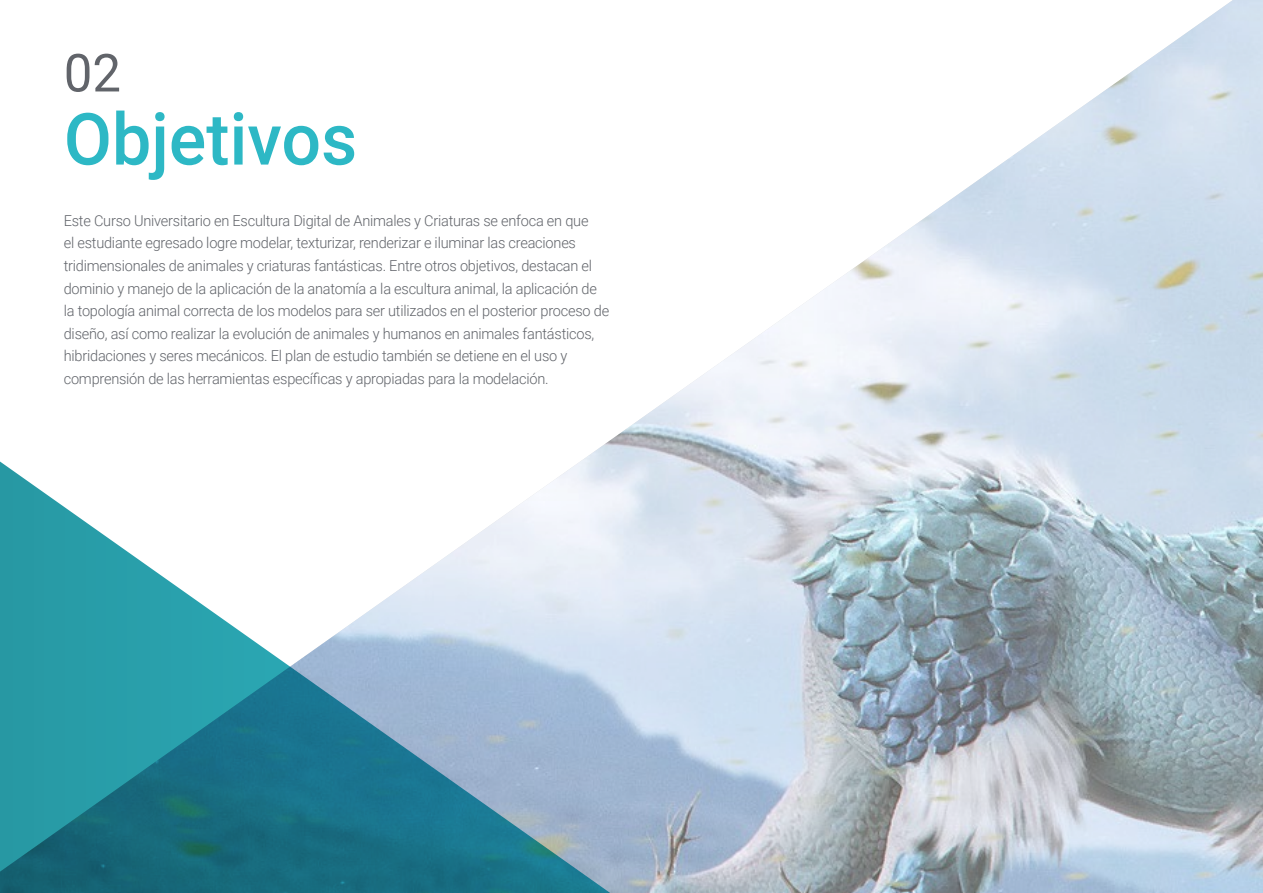
<style>
.page{position:relative;width:1263px;height:893px;background:#fff}
.page>*{position:absolute;margin:0;border:0;box-sizing:border-box;transform-origin:0 0}
.t1{font:500 72px "Roboto";color:#2db8c5}
.t2{font:52.5px "Roboto";color:#61646a}
.t3{font:300 15px/22.5px "Roboto";letter-spacing:-.015em;color:#61646a}
</style>
<div class="page">
<img style="left:602px;top:0;width:661px;height:893px">
<svg style="left:0;top:446px;width:640px;height:447px"></svg>
<h2 class="t2" style="left:64px;top:36px;width:59px">02</h2>
<h1 class="t1" style="left:64px;top:89px;width:295px">Objetivos</h1>
<p class="t3" style="left:64px;top:209px;width:547px">Este Curso Universitario en Escultura Digital de Animales y Criaturas se enfoca en que<br>el estudiante egresado logre modelar, texturizar, renderizar e iluminar las creaciones tridimensionales de animales y criaturas fantásticas. Entre otros objetivos, destacan el dominio y manejo de la aplicación de la anatomía a la escultura animal, la aplicación de la topología animal correcta de los modelos para ser utilizados en el posterior proceso de diseño, así como realizar la evolución de animales y humanos en animales fantásticos, hibridaciones y seres mecánicos. El plan de estudio también se detiene en el uso y comprensión de las herramientas específicas y apropiadas para la modelación.</p>
</div>
